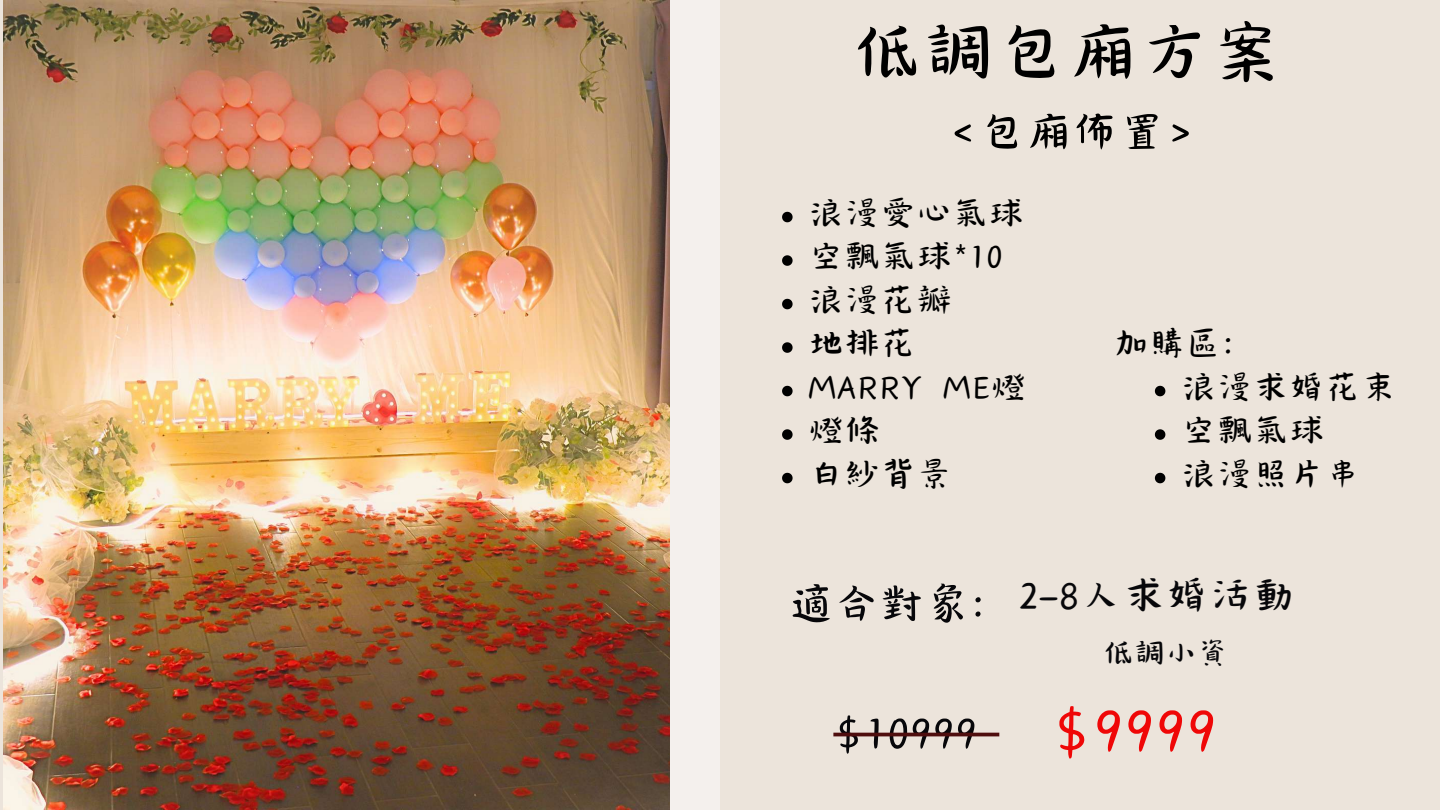
<style>
.page{position:relative;width:1440px;height:810px;background:#ece4db}
.page>*{position:absolute;margin:0;border:0;box-sizing:border-box;transform-origin:0 0}
.t1{font:80px "Canva Wander World CN";color:#000}
.t2{font:74px "Canva Wander World CN";color:#ef0707}
.t3{font:53.9px "Canva Wander World CN";color:#07070a}
.t4{font:52px "Canva Wander World CN";color:#000}
.t5{font:48px "Canva Wander World CN";color:#07070a}
.t6{font:40px/43.5px "Canva Wander World CN";color:#000}
.t7{font:35px "Canva Wander World CN";color:#07070a}
.s1{font-size:50.1px}
</style>
<div class="page">
<div style="left:619px;top:0;width:101px;height:810px;background:#f4f0ed"></div>
<hr style="left:833px;top:733px;width:166px;height:3px;background:#4f0e0e">
<img style="left:3px;top:0;width:667px;height:810px">
<svg style="left:782px;top:212px;width:11px;height:10px"></svg>
<svg style="left:782px;top:255px;width:11px;height:11px"></svg>
<svg style="left:782px;top:299px;width:11px;height:10px"></svg>
<svg style="left:782px;top:342px;width:11px;height:11px"></svg>
<svg style="left:782px;top:386px;width:11px;height:10px"></svg>
<svg style="left:782px;top:429px;width:11px;height:11px"></svg>
<svg style="left:782px;top:473px;width:11px;height:10px"></svg>
<svg style="left:1155px;top:386px;width:10px;height:10px"></svg>
<svg style="left:1155px;top:429px;width:10px;height:11px"></svg>
<svg style="left:1155px;top:473px;width:10px;height:10px"></svg>
<h1 class="t1" style="left:850px;top:18px;width:433px">低調包廂方案</h1>
<h3 class="t4" style="left:949px;top:110px;width:246px">&lt;包廂佈置&gt;</h3>
<p class="t6" style="left:808px;top:192px;width:220px">浪漫愛心氣球空飄氣球*10浪漫花瓣<br>地排花<br>MARRY ME燈燈條<br>白紗背景</p>
<p class="t6" style="left:1181px;top:322px;width:217px;text-indent:-68px">加購區:<br>浪漫求婚花束空飄氣球<br>浪漫照片串</p>
<p class="t5" style="left:789px;top:574px;width:508px"><span class="s1">適合對象:</span> 2-8人求婚活動</p>
<p class="t7" style="left:1102px;top:638px;width:127px">低調小資</p>
<h3 class="t3" style="left:833px;top:710px;width:146px">$10999</h3>
<h2 class="t2" style="left:1051px;top:698px;width:168px">$9999</h2>
</div>
